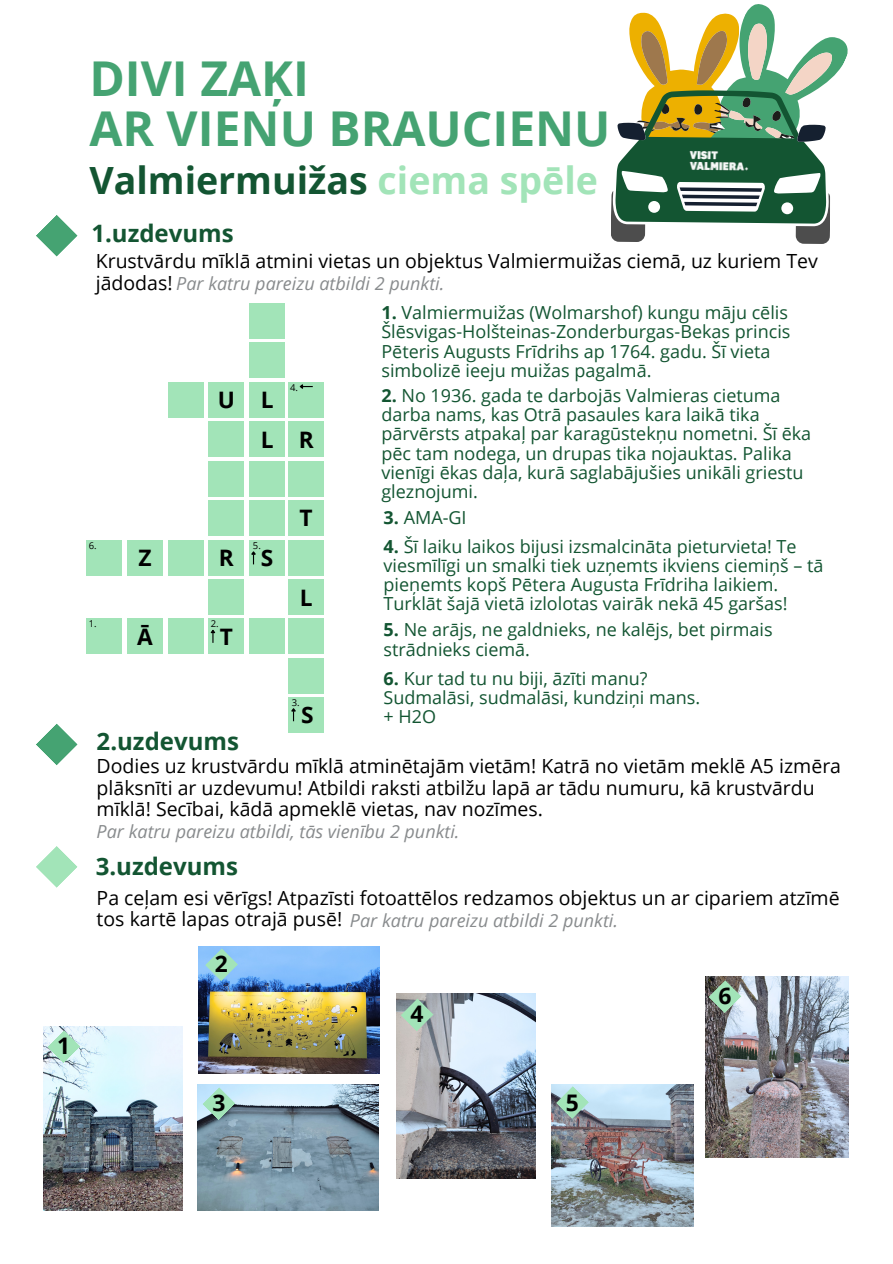
<style>
.page{position:relative;width:893px;height:1264px;background:#fff}
.page>*{position:absolute;margin:0;border:0;box-sizing:border-box;transform-origin:0 0}
.t1{font:700 48px/50.7px "Open Sans";color:#45a372}
.t2{font:700 37.5px "Open Sans";color:#135532}
.t3{font:700 24px "Open Sans";color:#135532}
.t4{font:700 22.8px "Open Sans";color:#000}
.t5{font:700 22.65px "Open Sans";color:#000}
.t6{font:19.5px/21.3px "Open Sans";color:#000}
.t7{font:18px/19.2px "Open Sans";color:#135532}
.t8{font:italic 18px "Open Sans";color:#888b8d}
.t9{font:9.45px "Open Sans";color:#000}
.s1{color:#a2e4b8}
.s2{font-style:normal;font-size:19.5px;color:#000}
.s3{font-weight:700}
</style>
<div class="page">
<svg style="left:611px;top:4px;width:237px;height:240px"></svg>
<img style="left:682px;top:143px;width:75px;height:36px">
<svg style="left:36px;top:215px;width:42px;height:42px"></svg>
<svg style="left:36px;top:846px;width:42px;height:42px"></svg>
<svg style="left:36px;top:723px;width:42px;height:42px"></svg>
<div style="left:86px;top:618px;width:36px;height:36px;background:#a2e4b8"></div>
<div style="left:127px;top:618px;width:35px;height:36px;background:#a2e4b8"></div>
<div style="left:168px;top:618px;width:35px;height:36px;background:#a2e4b8"></div>
<div style="left:208px;top:618px;width:36px;height:36px;background:#a2e4b8"></div>
<div style="left:249px;top:618px;width:36px;height:36px;background:#a2e4b8"></div>
<div style="left:208px;top:579px;width:36px;height:36px;background:#a2e4b8"></div>
<div style="left:208px;top:540px;width:36px;height:35px;background:#a2e4b8"></div>
<div style="left:208px;top:500px;width:36px;height:36px;background:#a2e4b8"></div>
<div style="left:208px;top:461px;width:36px;height:35px;background:#a2e4b8"></div>
<div style="left:208px;top:421px;width:36px;height:36px;background:#a2e4b8"></div>
<div style="left:249px;top:540px;width:36px;height:35px;background:#a2e4b8"></div>
<div style="left:168px;top:540px;width:35px;height:35px;background:#a2e4b8"></div>
<div style="left:127px;top:540px;width:35px;height:35px;background:#a2e4b8"></div>
<div style="left:86px;top:540px;width:36px;height:35px;background:#a2e4b8"></div>
<div style="left:249px;top:500px;width:36px;height:36px;background:#a2e4b8"></div>
<div style="left:249px;top:461px;width:36px;height:35px;background:#a2e4b8"></div>
<div style="left:249px;top:421px;width:36px;height:36px;background:#a2e4b8"></div>
<div style="left:249px;top:382px;width:36px;height:35px;background:#a2e4b8"></div>
<div style="left:249px;top:342px;width:36px;height:36px;background:#a2e4b8"></div>
<div style="left:249px;top:303px;width:36px;height:36px;background:#a2e4b8"></div>
<div style="left:288px;top:382px;width:36px;height:35px;background:#a2e4b8"></div>
<div style="left:208px;top:382px;width:36px;height:35px;background:#a2e4b8"></div>
<div style="left:168px;top:382px;width:35px;height:35px;background:#a2e4b8"></div>
<div style="left:288px;top:421px;width:36px;height:36px;background:#a2e4b8"></div>
<div style="left:288px;top:461px;width:36px;height:35px;background:#a2e4b8"></div>
<div style="left:288px;top:500px;width:36px;height:36px;background:#a2e4b8"></div>
<div style="left:288px;top:540px;width:36px;height:35px;background:#a2e4b8"></div>
<div style="left:288px;top:579px;width:36px;height:36px;background:#a2e4b8"></div>
<div style="left:288px;top:618px;width:36px;height:36px;background:#a2e4b8"></div>
<div style="left:288px;top:697px;width:36px;height:36px;background:#a2e4b8"></div>
<div style="left:288px;top:658px;width:36px;height:35px;background:#a2e4b8"></div>
<img style="left:44px;top:1026px;width:138px;height:184px">
<img style="left:197px;top:1084px;width:181px;height:126px">
<img style="left:396px;top:993px;width:140px;height:185px">
<img style="left:199px;top:946px;width:181px;height:127px">
<img style="left:705px;top:976px;width:143px;height:181px">
<img style="left:551px;top:1084px;width:142px;height:142px">
<svg style="left:202px;top:1087px;width:33px;height:33px"></svg>
<svg style="left:205px;top:948px;width:33px;height:33px"></svg>
<svg style="left:400px;top:998px;width:34px;height:33px"></svg>
<svg style="left:708px;top:980px;width:33px;height:33px"></svg>
<svg style="left:555px;top:1085px;width:34px;height:34px"></svg>
<svg style="left:47px;top:1030px;width:33px;height:33px"></svg>
<svg style="left:299px;top:384px;width:14px;height:5px"></svg>
<svg style="left:291px;top:708px;width:5px;height:13px"></svg>
<svg style="left:210px;top:629px;width:6px;height:14px"></svg>
<svg style="left:251px;top:551px;width:5px;height:13px"></svg>
<p class="t4" style="left:57px;top:1029px;width:15px">1</p>
<p class="t1" style="left:89px;top:52px;width:522px">DIVI ZAĶI<br>AR VIENU BRAUCIENU</p>
<p class="t2" style="left:89px;top:154px;width:510px">Valmiermuižas <span class="s1">ciema spēle</span></p>
<p class="t3" style="left:91px;top:216px;width:144px">1.uzdevums</p>
<p class="t6" style="left:96px;top:250px;width:723px">Krustvārdu mīklā atmini vietas un objektus Valmiermuižas ciemā, uz kuriem Tev</p>
<p class="t8" style="left:96px;top:271px;width:350px"><span class="s2">jādodas!</span> Par katru pareizu atbildi 2 punkti.</p>
<h5 class="t5" style="left:218px;top:384px;width:19px">U</h5>
<h4 class="t5" style="left:261px;top:384px;width:14px">L</h4>
<p class="t5" style="left:261px;top:424px;width:14px">L</p>
<p class="t9" style="left:290px;top:380px;width:9px">4.</p>
<p class="t5" style="left:299px;top:423px;width:16px">R</p>
<p class="t9" style="left:89px;top:538px;width:9px">6.</p>
<p class="t9" style="left:89px;top:617px;width:9px">1.</p>
<h5 class="t9" style="left:253px;top:538px;width:9px">5.</h5>
<p class="t5" style="left:139px;top:542px;width:15px">Z</p>
<h5 class="t5" style="left:261px;top:542px;width:14px">S</h5>
<p class="t5" style="left:219px;top:542px;width:16px">R</p>
<p class="t9" style="left:211px;top:617px;width:9px">2.</p>
<p class="t5" style="left:137px;top:620px;width:17px">Ā</p>
<p class="t5" style="left:220px;top:620px;width:15px">T</p>
<p class="t5" style="left:299px;top:502px;width:15px">T</p>
<h5 class="t5" style="left:300px;top:581px;width:14px">L</h5>
<p class="t3" style="left:97px;top:724px;width:144px">2.uzdevums</p>
<h5 class="t9" style="left:292px;top:696px;width:9px">3.</h5>
<p class="t5" style="left:301px;top:699px;width:14px">S</p>
<p class="t7" style="left:381px;top:303px;width:410px"><span class="s3">1.</span> Valmiermuižas (Wolmarshof) kungu māju cēlis Šlēsvigas-Holšteinas-Zonderburgas-Bekas princis Pēteris Augusts Frīdrihs ap 1764. gadu. Šī vieta simbolizē ieeju muižas pagalmā.</p>
<p class="t7" style="left:381px;top:385px;width:431px"><span class="s3">2.</span> No 1936. gada te darbojās Valmieras cietuma darba nams, kas Otrā pasaules kara laikā tika pārvērsts atpakaļ par karagūstekņu nometni. Šī ēka pēc tam nodega, un drupas tika nojauktas. Palika vienīgi ēkas daļa, kurā saglabājušies unikāli griestu gleznojumi.</p>
<h5 class="t7" style="left:383px;top:507px;width:84px"><span class="s3">3.</span> AMA-GI</h5>
<h5 class="t7" style="left:383px;top:536px;width:441px"><span class="s3">4.</span> Šī laiku laikos bijusi izsmalcināta pieturvieta! Te viesmīlīgi un smalki tiek uzņemts ikviens ciemiņš – tā pieņemts kopš Pētera Augusta Frīdriha laikiem.<br>Turklāt šajā vietā izlolotas vairāk nekā 45 garšas!</h5>
<p class="t7" style="left:383px;top:619px;width:390px;line-height:20.2px"><span class="s3">5.</span> Ne arājs, ne galdnieks, ne kalējs, bet pirmais strādnieks ciemā.</p>
<h5 class="t7" style="left:383px;top:668px;width:318px"><span class="s3">6.</span> Kur tad tu nu biji, āzīti manu?<br>Sudmalāsi, sudmalāsi, kundziņi mans. + H2O</h5>
<p class="t6" style="left:97px;top:755px;width:746px">Dodies uz krustvārdu mīklā atminētajām vietām! Katrā no vietām meklē A5 izmēra plāksnīti ar uzdevumu! Atbildi raksti atbilžu lapā ar tādu numuru, kā krustvārdu mīklā! Secībai, kādā apmeklē vietas, nav nozīmes.</p>
<p class="t3" style="left:96px;top:849px;width:144px">3.uzdevums</p>
<p class="t8" style="left:97px;top:819px;width:364px">Par katru pareizu atbildi, tās vienību 2 punkti.</p>
<p class="t6" style="left:97px;top:886px;width:744px">Pa ceļam esi vērīgs! Atpazīsti fotoattēlos redzamos objektus un ar cipariem atzīmē</p>
<p class="t8" style="left:97px;top:907px;width:523px"><span class="s2">tos kartē lapas otrajā pusē!</span> Par katru pareizu atbildi 2 punkti.</p>
<p class="t4" style="left:215px;top:947px;width:15px">2</p>
<h5 class="t4" style="left:212px;top:1086px;width:15px">3</h5>
<p class="t4" style="left:410px;top:998px;width:15px">4</p>
<p class="t4" style="left:566px;top:1086px;width:15px">5</p>
<p class="t4" style="left:718px;top:979px;width:15px">6</p>
</div>
